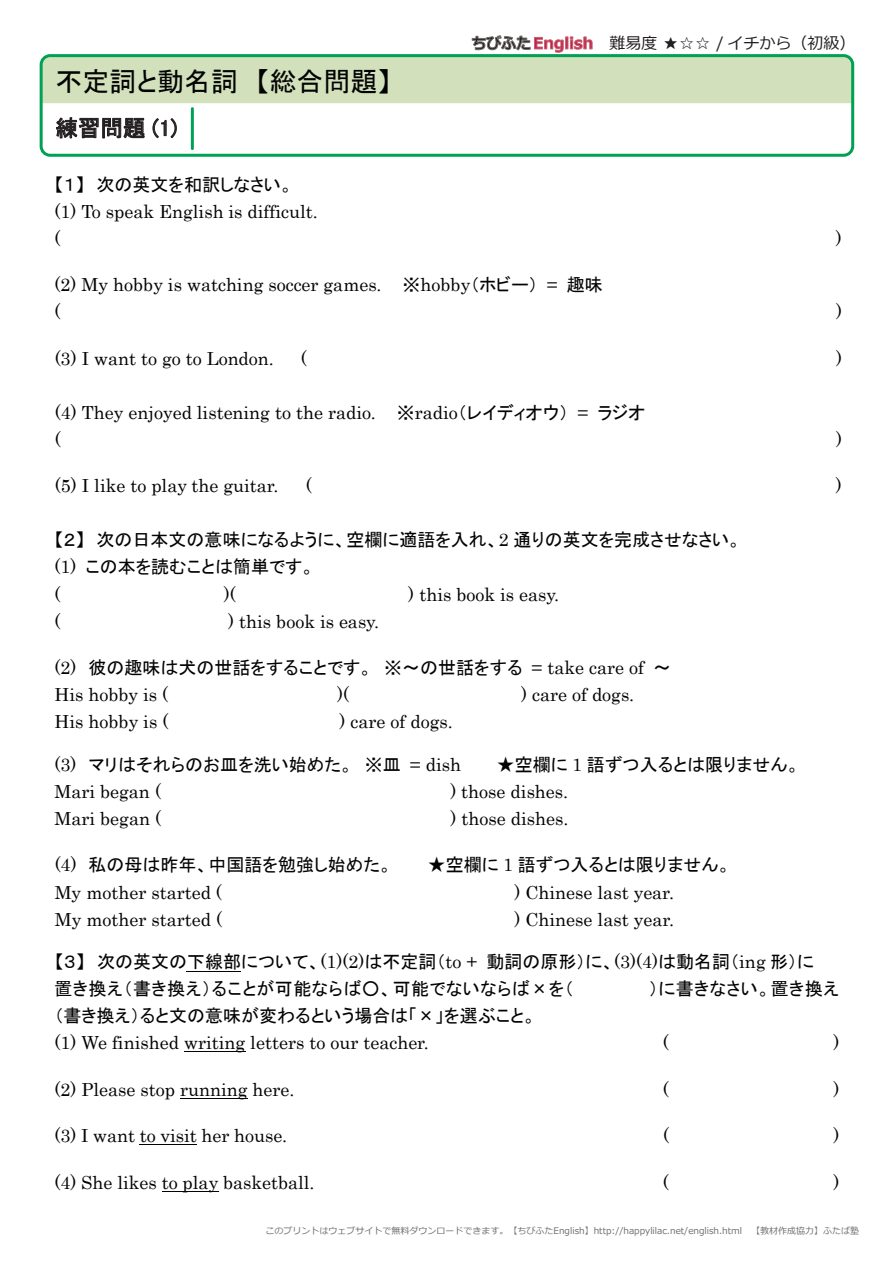
<style>
.page{position:relative;width:893px;height:1263px;background:#fff}
.page>*{position:absolute;margin:0;border:0;box-sizing:border-box;transform-origin:0 0}
.t1{font:27px "MS P Gothic";color:#030303}
.t2{font:22.5px "MS P Gothic";color:#231f20}
.t3{font:18px/27px "Century";color:#030303}
.t4{font:18px/27px "MS P Gothic";color:#030303}
.t5{font:18px "MS P Gothic";letter-spacing:.02em;color:#030303}
.t6{font:16.05px "Meiryo";color:#231f20}
.t7{font:9px "Meiryo";color:#6c6d70}
.s1{font-family:"MS P Gothic"}
.s2{font-family:"Century"}
</style>
<div class="page">
<div style="left:41px;top:56px;width:812px;height:99px;background:#d2e1bb;border-radius:9px"></div>
<div style="left:40px;top:54px;width:814px;height:103px;border:3px solid #00a055;border-radius:9px"></div>
<svg style="left:41px;top:103px;width:812px;height:52px;background:#f1f6f4"></svg>
<hr style="left:191px;top:109px;width:3px;height:40px;background:#00a055">
<svg style="left:472px;top:35px;width:120px;height:17px"></svg>
<hr style="left:187px;top:971px;width:54px;height:1px;background:#030303">
<hr style="left:184px;top:1051px;width:61px;height:1px;background:#030303">
<hr style="left:180px;top:1098px;width:68px;height:1px;background:#030303">
<hr style="left:140px;top:1144px;width:57px;height:1px;background:#030303">
<hr style="left:162px;top:1191px;width:56px;height:1px;background:#030303">
<h1 class="t1" style="left:55px;top:67px;width:337px">不定詞と動名詞　【総合問題】</h1>
<p class="t2" style="left:55px;top:117px;width:123px">練習問題 (1)</p>
<p class="t4" style="left:54px;top:171px;width:240px">【１】 次の英文を和訳しなさい。</p>
<p class="t3" style="left:54px;top:197px;width:265px">(1) To speak English is difficult. (</p>
<p class="t6" style="left:609px;top:32px;width:248px">難易度 ★☆☆ / イチから（初級）</p>
<p class="t3" style="left:836px;top:223px;width:7px">)</p>
<p class="t3" style="left:55px;top:270px;width:550px">(2) My hobby is watching soccer games. <span class="s1">※</span>hobby<span class="s1">（ホビー）</span> = <span class="s1">趣味</span>(</p>
<p class="t3" style="left:836px;top:297px;width:7px">)</p>
<p class="t3" style="left:55px;top:343px;width:221px">(3) I want to go to London.</p>
<p class="t3" style="left:301px;top:343px;width:7px">(</p>
<p class="t3" style="left:836px;top:343px;width:7px">)</p>
<p class="t3" style="left:55px;top:397px;width:592px">(4) They enjoyed listening to the radio. <span class="s1">※</span>radio<span class="s1">（レイディオウ）</span> = <span class="s1">ラジオ</span>(</p>
<p class="t3" style="left:836px;top:424px;width:7px">)</p>
<p class="t3" style="left:55px;top:471px;width:225px">(5) I like to play the guitar.</p>
<p class="t3" style="left:306px;top:471px;width:7px">(</p>
<p class="t3" style="left:836px;top:471px;width:7px">)</p>
<p class="t4" style="left:54px;top:526px;width:688px">【２】 次の日本文の意味になるように、空欄に適語を入れ、<span class="s2">2</span> 通りの英文を完成させなさい。<span class="s2">(1)</span> この本を読むことは簡単です。</p>
<p class="t3" style="left:54px;top:579px;width:7px">(</p>
<p class="t3" style="left:224px;top:579px;width:13px">)(</p>
<p class="t3" style="left:408px;top:579px;width:153px">) this book is easy.</p>
<p class="t3" style="left:54px;top:606px;width:7px">(</p>
<p class="t3" style="left:228px;top:606px;width:152px">) this book is easy.</p>
<p class="t4" style="left:55px;top:654px;width:618px"><span class="s2">(2)</span> 彼の趣味は犬の世話をすることです。 ※～の世話をする <span class="s2">= take care of</span> ～</p>
<p class="t3" style="left:54px;top:680px;width:115px">His hobby is (</p>
<p class="t3" style="left:337px;top:680px;width:13px">)(</p>
<p class="t3" style="left:521px;top:680px;width:115px">) care of dogs.</p>
<p class="t3" style="left:55px;top:707px;width:115px">His hobby is (</p>
<p class="t3" style="left:340px;top:707px;width:115px">) care of dogs.</p>
<p class="t4" style="left:55px;top:751px;width:408px"><span class="s2">(3)</span> マリはそれらのお皿を洗い始めた。 ※皿 <span class="s2">= dish</span></p>
<p class="t4" style="left:497px;top:751px;width:305px">★空欄に <span class="s2">1</span> 語ずつ入るとは限りません。</p>
<p class="t3" style="left:55px;top:777px;width:108px">Mari began (</p>
<p class="t3" style="left:450px;top:777px;width:119px">) those dishes.</p>
<p class="t3" style="left:54px;top:804px;width:108px">Mari began (</p>
<p class="t3" style="left:450px;top:804px;width:119px">) those dishes.</p>
<p class="t4" style="left:55px;top:851px;width:339px"><span class="s2">(4)</span> 私の母は昨年、中国語を勉強し始めた。</p>
<p class="t4" style="left:428px;top:851px;width:305px">★空欄に <span class="s2">1</span> 語ずつ入るとは限りません。</p>
<p class="t3" style="left:55px;top:877px;width:169px">My mother started (</p>
<p class="t3" style="left:514px;top:877px;width:161px">) Chinese last year.</p>
<p class="t3" style="left:55px;top:904px;width:169px">My mother started (</p>
<p class="t3" style="left:515px;top:904px;width:161px">) Chinese last year.</p>
<p class="t4" style="left:54px;top:948px;width:761px">【３】 次の英文の下線部について、<span class="s2">(1)(2)</span>は不定詞（<span class="s2">to +</span> 動詞の原形）に、<span class="s2">(3)(4)</span>は動名詞（<span class="s2">ing</span> 形）に置き換え（書き換え）ることが可能ならば○、可能でないならば×を（</p>
<p class="t5" style="left:649px;top:980px;width:192px">）に書きなさい。置き換え</p>
<p class="t4" style="left:54px;top:1002px;width:483px">（書き換え）ると文の意味が変わるという場合は「×」を選ぶこと。</p>
<p class="t3" style="left:54px;top:1028px;width:376px">(1) We finished writing letters to our teacher.</p>
<p class="t3" style="left:663px;top:1028px;width:7px">(</p>
<p class="t3" style="left:833px;top:1028px;width:7px">)</p>
<p class="t3" style="left:54px;top:1074px;width:242px">(2) Please stop running here.</p>
<p class="t3" style="left:663px;top:1074px;width:7px">(</p>
<p class="t3" style="left:833px;top:1074px;width:7px">)</p>
<p class="t3" style="left:54px;top:1121px;width:234px">(3) I want to visit her house.</p>
<p class="t3" style="left:663px;top:1121px;width:7px">(</p>
<p class="t3" style="left:833px;top:1121px;width:7px">)</p>
<p class="t3" style="left:54px;top:1167px;width:262px">(4) She likes to play basketball.</p>
<p class="t3" style="left:663px;top:1167px;width:7px">(</p>
<p class="t3" style="left:833px;top:1167px;width:7px">)</p>
<p class="t7" style="left:265px;top:1224px;width:595px">このプリントはウェブサイトで無料ダウンロードできます。【ちびふたEnglish】http://happylilac.net/english.html　【教材作成協力】ふたば塾</p>
</div>
